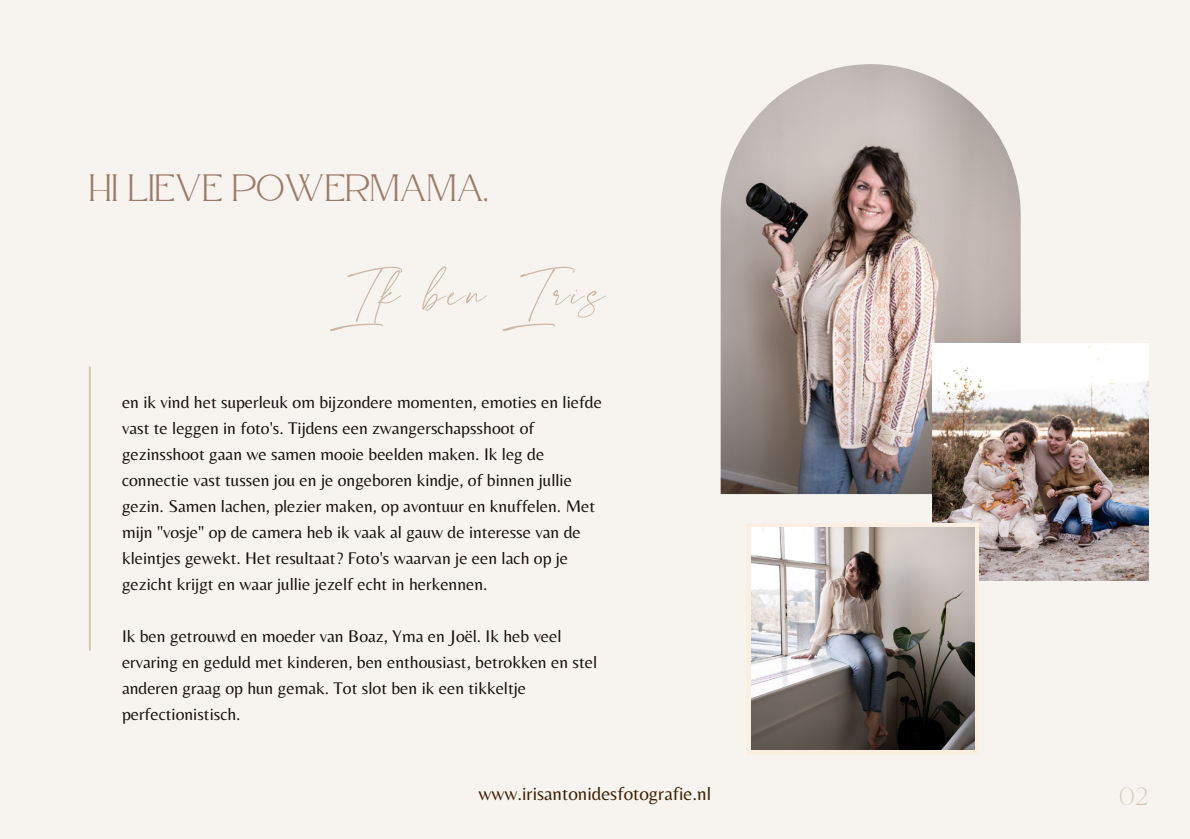
<style>
.page{position:relative;width:1190px;height:839px;background:#fff}
.page>*{position:absolute;margin:0;border:0;box-sizing:border-box;transform-origin:0 0}
.t1{font:70.4px "La Luxes Script";letter-spacing:.05em;color:#cdb6a4}
.t2{font:38px "Atteron";color:#9b7b67}
.t3{font:21.8px "La Luxes Serif";color:#d4c6b2}
.t4{font:19px "Belleza";color:#3b2000}
.t5{font:17.6px/26px "Belleza";color:#171010}
</style>
<div class="page">
<div style="left:0;top:0;width:1190px;height:838px;background:#f7f4f0"></div>
<img style="left:721px;top:64px;width:300px;height:430px">
<img style="left:932px;top:343px;width:216px;height:237px">
<svg style="left:746px;top:523px;width:233px;height:231px;fill:#fbefe2"></svg>
<img style="left:751px;top:528px;width:223px;height:221px">
<hr style="left:89px;top:366px;width:2px;height:284px;background:#d4c6b2">
<h2 class="t2" style="left:89px;top:166px;width:401px">HI LIEVE POWERMAMA,</h2>
<h1 class="t1" style="left:339px;top:251px;width:268px">Ik ben Iris</h1>
<p class="t5" style="left:122px;top:389px;width:481px">en ik vind het superleuk om bijzondere momenten, emoties en liefde vast te leggen in foto's. Tijdens een zwangerschapsshoot of gezinsshoot gaan we samen mooie beelden maken. Ik leg de connectie vast tussen jou en je ongeboren kindje, of binnen jullie gezin. Samen lachen, plezier maken, op avontuur en knuffelen. Met mijn "vosje" op de camera heb ik vaak al gauw de interesse van de kleintjes gewekt. Het resultaat? Foto's waarvan je een lach op je gezicht krijgt en waar jullie jezelf echt in herkennen.</p>
<p class="t5" style="left:122px;top:622px;width:477px">Ik ben getrouwd en moeder van Boaz, Yma en Joël. Ik heb veel ervaring en geduld met kinderen, ben enthousiast, betrokken en stel anderen graag op hun gemak. Tot slot ben ik een tikkeltje perfectionistisch.</p>
<p class="t4" style="left:478px;top:782px;width:234px">www.irisantonidesfotografie.nl</p>
<p class="t3" style="left:1119px;top:780px;width:30px">02</p>
</div>
